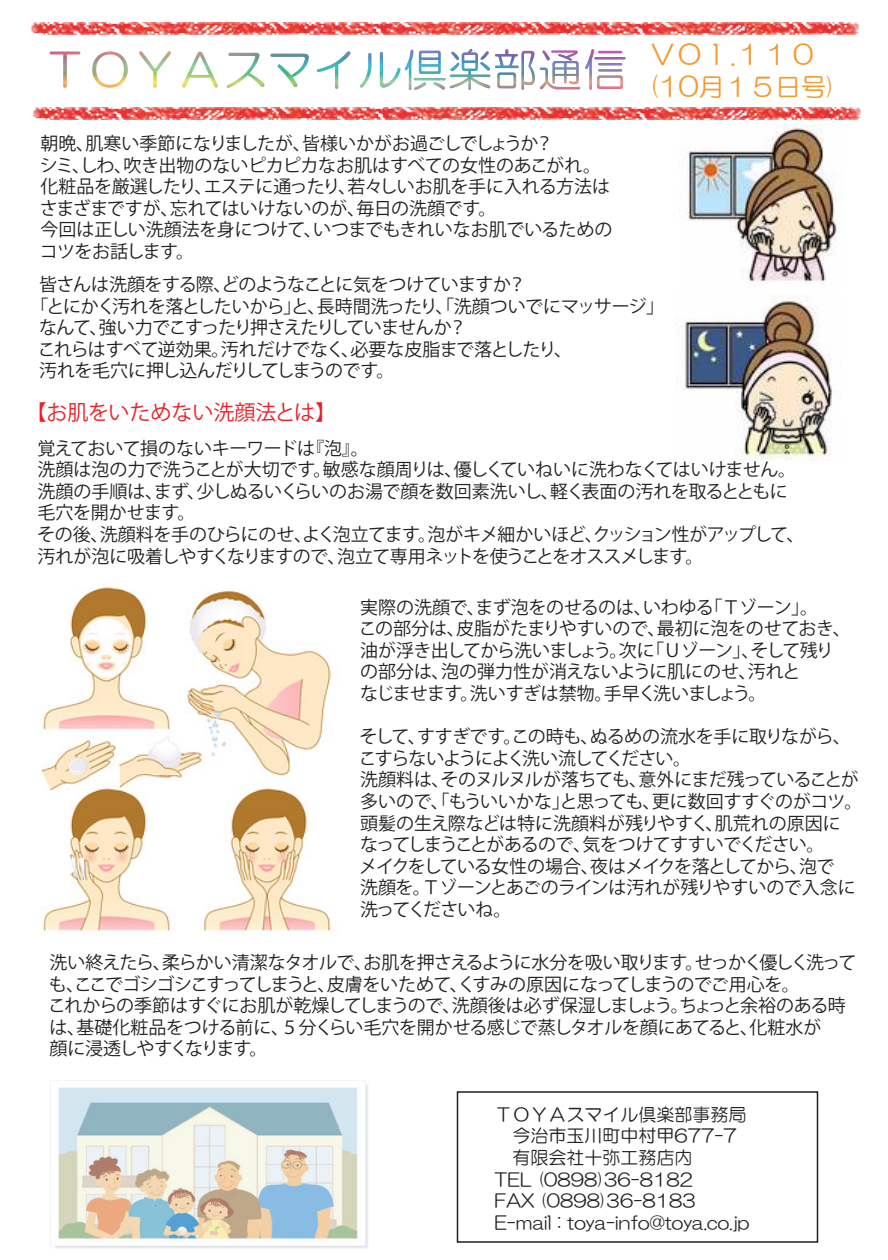
<style>
.page{position:relative;width:888px;height:1260px;background:#fff}
.page>*{position:absolute;margin:0;border:0;box-sizing:border-box;transform-origin:0 0}
.t1{font:27px "HG Maru Gothic MPRO";color:#f49a2e}
.t2{font:25.5px "HG Maru Gothic MPRO";color:#f49a2e}
.t3{font:21px "Koz Go Pro";color:#ee1d23}
.t4{font:18px/21.6px "Koz Go Pro";letter-spacing:-.03em;color:#231f20}
.t5{font:18px/21.6px "HG Maru Gothic MPRO";color:#231f20}
.t6{font:18px "Koz Go Pro";letter-spacing:-.06em;color:#231f20}
.s1{font-size:27px}
</style>
<div class="page">
<svg style="left:50px;top:52px;width:30px;height:36px"></svg>
<svg style="left:92px;top:52px;width:36px;height:36px"></svg>
<svg style="left:139px;top:51px;width:32px;height:37px"></svg>
<svg style="left:182px;top:52px;width:36px;height:36px"></svg>
<svg style="left:227px;top:53px;width:38px;height:35px"></svg>
<svg style="left:271px;top:54px;width:38px;height:33px"></svg>
<svg style="left:317px;top:51px;width:34px;height:38px"></svg>
<img style="left:360px;top:49px;width:266px;height:41px">
<img style="left:33px;top:107px;width:828px;height:12px">
<img style="left:31px;top:22px;width:828px;height:12px">
<img style="left:52px;top:1080px;width:317px;height:168px">
<div style="left:457px;top:1091px;width:361px;height:152px;border:2px solid #231f20"></div>
<img style="left:684px;top:124px;width:153px;height:158px">
<img style="left:675px;top:294px;width:157px;height:166px">
<img style="left:40px;top:584px;width:291px;height:351px">
<h1 class="t1" style="left:649px;top:41px;width:169px">ＶＯｌ.１１０</h1>
<h2 class="t2" style="left:649px;top:74px;width:188px"><span class="s1">(10</span>月１５日号)</h2>
<p class="t4" style="left:40px;top:133px;width:574px">朝晩、肌寒い季節になりましたが、皆様いかがお過ごしでしょうか？<br>シミ、しわ、吹き出物のないピカピカなお肌はすべての女性のあこがれ。化粧品を厳選したり、エステに通ったり、若々しいお肌を手に入れる方法はさまざまですが、忘れてはいけないのが、毎日の洗顔です。<br>今回は正しい洗顔法を身につけて、いつまでもきれいなお肌でいるためのコツをお話します。</p>
<p class="t4" style="left:39px;top:274px;width:489px">皆さんは洗顔をする際、どのようなことに気をつけていますか？</p>
<p class="t4" style="left:30px;top:296px;width:635px">「とにかく汚れを落としたいから」と、長時間洗ったり、「洗顔ついでにマッサージ」</p>
<p class="t6" style="left:39px;top:316px;width:429px">なんて、強い力でこすったり押さえたりしていませんか？</p>
<p class="t4" style="left:38px;top:339px;width:536px">これらはすべて逆効果。汚れだけでなく、必要な皮脂まで落としたり、</p>
<p class="t4" style="left:39px;top:360px;width:357px">汚れを毛穴に押し込んだりしてしまうのです。</p>
<p class="t3" style="left:26px;top:399px;width:312px">【お肌をいためない洗顔法とは】</p>
<p class="t4" style="left:37px;top:438px;width:769px">覚えておいて損のないキーワードは『泡』。<br>洗顔は泡の力で洗うことが大切です。敏感な顔周りは、優しくていねいに洗わなくてはいけません。洗顔の手順は、まず、少しぬるいくらいのお湯で顔を数回素洗いし、軽く表面の汚れを取るとともに毛穴を開かせます。<br>その後、洗顔料を手のひらにのせ、よく泡立てます。泡がキメ細かいほど、クッション性がアップして、汚れが泡に吸着しやすくなりますので、泡立て専用ネットを使うことをオススメします。</p>
<p class="t4" style="left:359px;top:597px;width:493px">実際の洗顔で、まず泡をのせるのは、いわゆる「Ｔゾーン」。<br>この部分は、皮脂がたまりやすいので、最初に泡をのせておき、油が浮き出してから洗いましょう。次に「Ｕゾーン」、そして残りの部分は、泡の弾力性が消えないように肌にのせ、汚れと<br>なじませます。洗いすぎは禁物。手早く洗いましょう。</p>
<p class="t4" style="left:359px;top:726px;width:505px">そして、すすぎです。この時も、ぬるめの流水を手に取りながら、こすらないようによく洗い流してください。<br>洗顔料は、そのヌルヌルが落ちても、意外にまだ残っていることが多いので、「もういいかな」と思っても、更に数回すすぐのがコツ。頭髪の生え際などは特に洗顔料が残りやすく、肌荒れの原因に<br>なってしまうことがあるので、気をつけてすすいでください。<br>メイクをしている女性の場合、夜はメイクを落としてから、泡で<br>洗顔を。Ｔゾーンとあごのラインは汚れが残りやすいので入念に洗ってくださいね。</p>
<p class="t4" style="left:48px;top:952px;width:810px">洗い終えたら、柔らかい清潔なタオルで、お肌を押さえるように水分を吸い取ります。せっかく優しく洗っても、ここでゴシゴシこすってしまうと、皮膚をいためて、くすみの原因になってしまうのでご用心を。<br>これからの季節はすぐにお肌が乾燥してしまうので、洗顔後は必ず保湿しましょう。ちょっと余裕のある時は、基礎化粧品をつける前に、５分くらい毛穴を開かせる感じで蒸しタオルを顔にあてると、化粧水が<br>顔に浸透しやすくなります。</p>
<p class="t5" style="left:494px;top:1103px;width:257px">ＴＯＹＡスマイル倶楽部事務局　今治市玉川町中村甲677-7　有限会社十弥工務店内<br>TEL (0898)36-8182<br>FAX (0898)36-8183<br>E-mail : toya-info@toya.co.jp</p>
</div>
